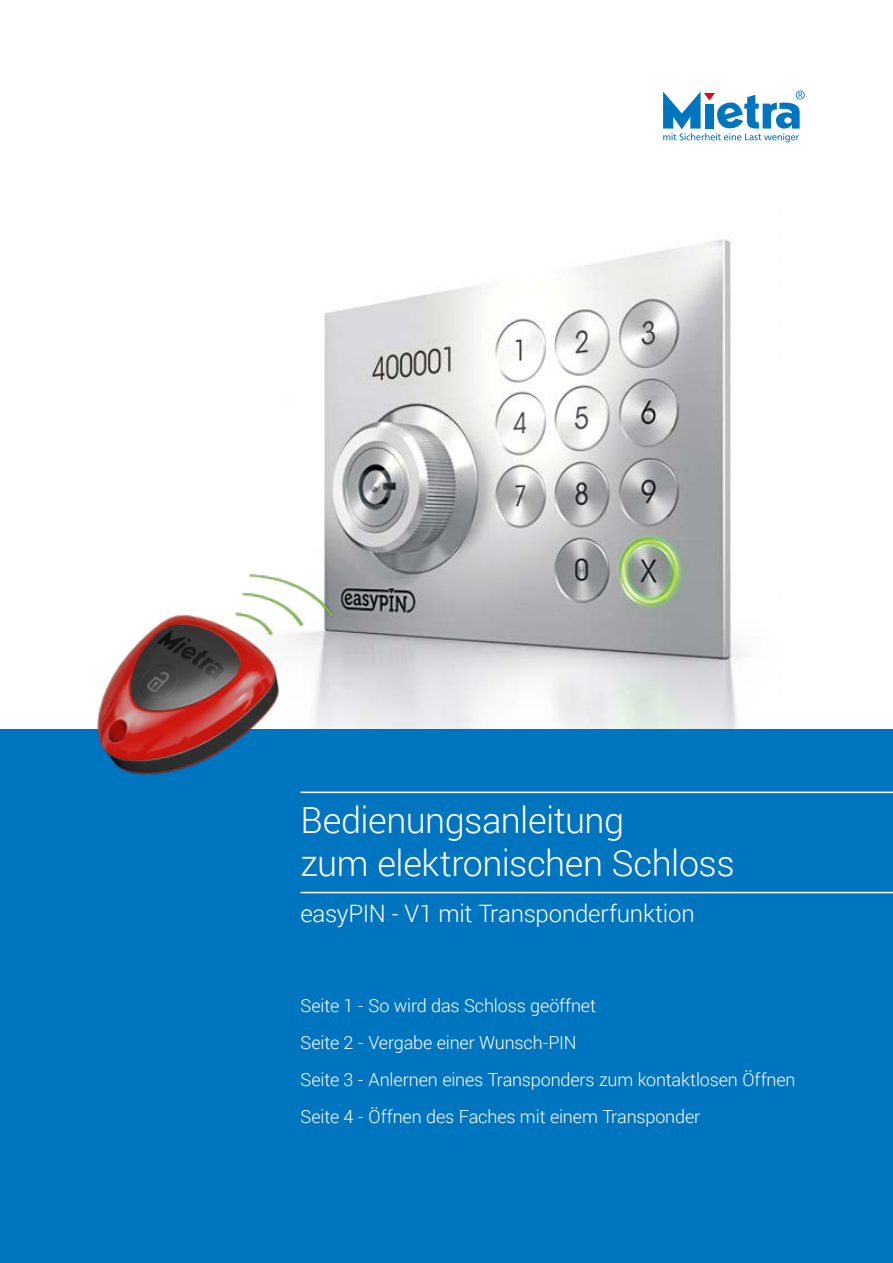
<style>
.page{position:relative;width:893px;height:1263px;background:#fff}
.page>*{position:absolute;margin:0;border:0;box-sizing:border-box;transform-origin:0 0}
.t1{font:300 36px/43.2px "Roboto";letter-spacing:-.015em;color:#fff}
.t2{font:300 24px "Roboto";letter-spacing:-.01em;color:#fff}
.t3{font:300 18px/36.8px "Roboto";letter-spacing:-.01em;color:#fff}
</style>
<div class="page">
<img style="left:324px;top:239px;width:419px;height:490px">
<div style="left:0;top:729px;width:893px;height:534px;background:#0075bf"></div>
<img style="left:97px;top:514px;width:284px;height:280px">
<svg style="left:663px;top:91px;width:142px;height:51px"></svg>
<hr style="left:300px;top:791px;width:593px;height:2px;background:#fff">
<hr style="left:300px;top:892px;width:593px;height:1px;background:#fff">
<h1 class="t1" style="left:300px;top:798px;width:436px">Bedienungsanleitung<br>zum elektronischen Schloss</h1>
<h2 class="t2" style="left:300px;top:897px;width:396px">easyPIN - V1 mit Transponderfunktion</h2>
<p class="t3" style="left:300px;top:987px;width:497px">Seite 1 - So wird das Schloss geöffnet<br>Seite 2 - Vergabe einer Wunsch-PIN<br>Seite 3 - Anlernen eines Transponders zum kontaktlosen Öffnen Seite 4 - Öffnen des Faches mit einem Transponder</p>
</div>
